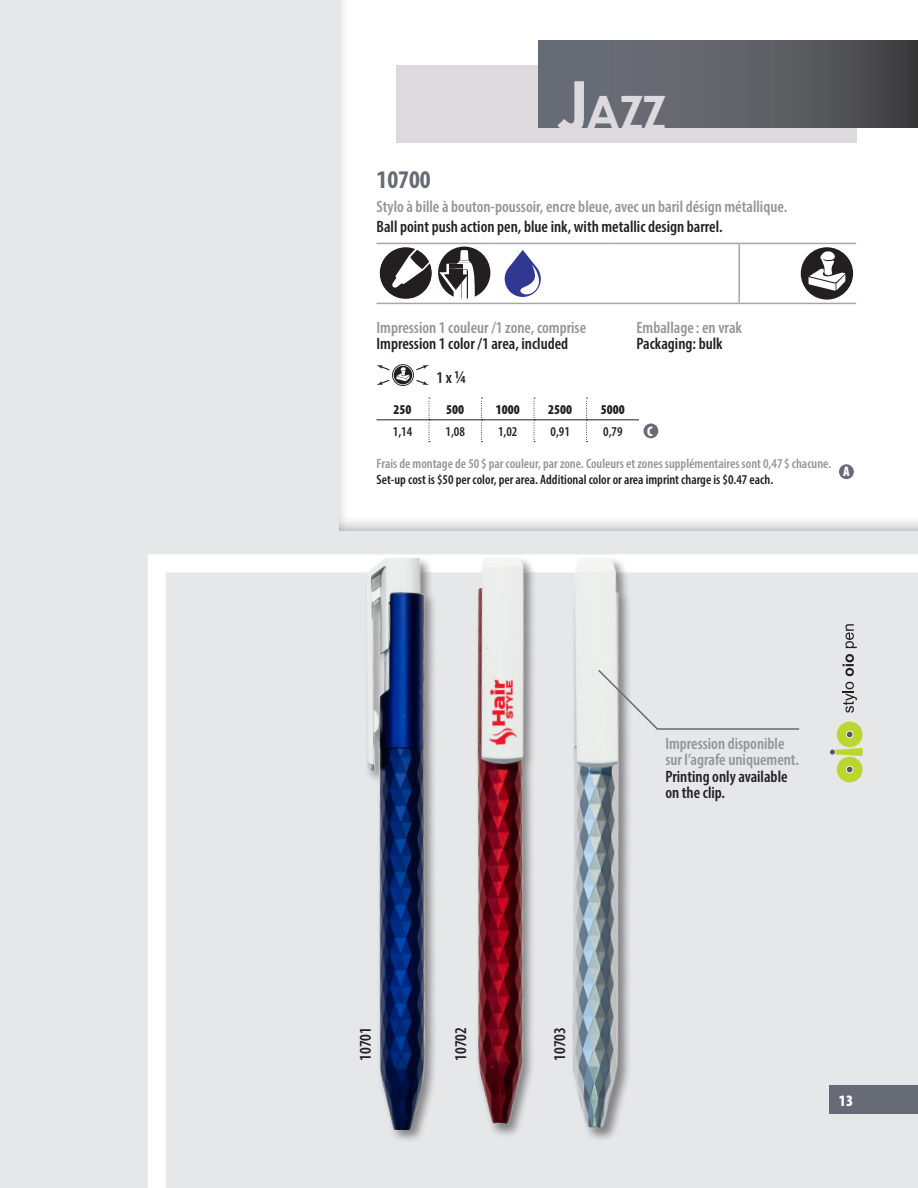
<style>
.page{position:relative;width:918px;height:1188px;background:#e6e7e9}
.page>*{position:absolute;margin:0;border:0;box-sizing:border-box;transform-origin:0 0}
.t1{font:700 48.9px "Century Gothic";color:#dddade}
.t2{font:700 condensed 25.5px "Myriad Pro";color:#666b76}
.t3{font:600 condensed 18px "Myriad Pro";color:#231f20}
.t4{font:600 condensed 16.5px/16.5px "Myriad Pro";color:#939598}
.t5{font:600 condensed 16.5px "Myriad Pro";color:#231f20}
.t6{font:900 condensed 15.9px "Myriad Pro";color:#fff}
.t7{font:900 condensed 13.95px "Myriad Pro";color:#fff}
.t8{font:600 condensed 13.5px/16.2px "Myriad Pro";color:#939598}
.t9{font:600 condensed 13.5px "Myriad Pro";color:#231f20}
.t10{font:900 condensed 13.5px "Myriad Pro";color:#231f20}
.s1{font-size:69.75px}
.s2{color:#231f20}
.s3{font-size:16.5px}
</style>
<div class="page">
<svg style="left:148px;top:554px;width:770px;height:634px"></svg>
<div style="left:329px;top:0;width:589px;height:531px;background:#231f20;opacity:.65"></div>
<div style="left:364px;top:556px;width:74px;height:587px;background:#231f20;opacity:.5"></div>
<img style="left:367px;top:559px;width:82px;height:570px">
<div style="left:570px;top:556px;width:63px;height:586px;background:#231f20;opacity:.5"></div>
<img style="left:548px;top:559px;width:82px;height:570px">
<div style="left:474px;top:556px;width:64px;height:582px;background:#231f20;opacity:.5"></div>
<img style="left:458px;top:559px;width:81px;height:570px">
<div style="left:396px;top:65px;width:461px;height:77px;background:#dddade"></div>
<div style="left:538px;top:41px;width:380px;height:86px;background:linear-gradient(to right,#717681,#484749)"></div>
<hr style="left:738px;top:244px;width:2px;height:59px;background:#a5a6ad">
<hr style="left:376px;top:243px;width:59px;height:1px;background:#a5a6ad">
<hr style="left:435px;top:243px;width:59px;height:1px;background:#a5a6ad">
<hr style="left:494px;top:243px;width:58px;height:1px;background:#a5a6ad">
<hr style="left:552px;top:243px;width:58px;height:1px;background:#a5a6ad">
<hr style="left:610px;top:243px;width:129px;height:1px;background:#a5a6ad">
<hr style="left:739px;top:243px;width:59px;height:1px;background:#a5a6ad">
<hr style="left:798px;top:243px;width:58px;height:1px;background:#a5a6ad">
<hr style="left:376px;top:303px;width:59px;height:1px;background:#a5a6ad">
<hr style="left:435px;top:303px;width:59px;height:1px;background:#a5a6ad">
<hr style="left:494px;top:303px;width:58px;height:1px;background:#a5a6ad">
<hr style="left:552px;top:303px;width:58px;height:1px;background:#a5a6ad">
<hr style="left:610px;top:303px;width:129px;height:1px;background:#a5a6ad">
<hr style="left:739px;top:303px;width:59px;height:1px;background:#a5a6ad">
<hr style="left:798px;top:303px;width:58px;height:1px;background:#a5a6ad">
<svg style="left:380px;top:247px;width:52px;height:52px;background:#797777"></svg>
<svg style="left:438px;top:247px;width:52px;height:52px;background:#858283"></svg>
<svg style="left:505px;top:250px;width:36px;height:47px;background:#8b8fc2"></svg>
<svg style="left:801px;top:247px;width:52px;height:53px;background:#898787"></svg>
<svg style="left:376px;top:364px;width:53px;height:22px"></svg>
<hr style="left:376px;top:419px;width:53px;height:1px;background:#231f20">
<hr style="left:429px;top:419px;width:52px;height:1px;background:#231f20">
<hr style="left:482px;top:419px;width:52px;height:1px;background:#231f20">
<hr style="left:534px;top:419px;width:52px;height:1px;background:#231f20">
<hr style="left:587px;top:419px;width:52px;height:1px;background:#231f20">
<svg style="left:429px;top:398px;width:1px;height:44px"></svg>
<svg style="left:481px;top:398px;width:2px;height:44px"></svg>
<svg style="left:534px;top:398px;width:1px;height:44px"></svg>
<svg style="left:586px;top:398px;width:1px;height:44px"></svg>
<div style="left:644px;top:423px;width:14px;height:15px;background:#666b76;border-radius:50%"></div>
<div style="left:839px;top:464px;width:15px;height:15px;background:#666b76;border-radius:50%"></div>
<svg style="left:597px;top:668px;width:204px;height:62px"></svg>
<svg style="left:830px;top:722px;width:33px;height:60px"></svg>
<svg style="left:843px;top:682px;width:14px;height:31px"></svg>
<svg style="left:843px;top:654px;width:11px;height:22px"></svg>
<svg style="left:845px;top:624px;width:12px;height:24px"></svg>
<div style="left:830px;top:1085px;width:88px;height:29px;background:#666b76"></div>
<p class="t1" style="left:556px;top:77px;width:112px"><span class="s1">J</span>AZZ</p>
<p class="t2" style="left:376px;top:163px;width:56px">10700</p>
<p class="t4" style="left:376px;top:198px;width:412px">Stylo à bille à bouton-poussoir, encre bleue, avec un baril désign métallique.</p>
<p class="t5" style="left:376px;top:217px;width:348px">Ball point push action pen, blue ink, with metallic design barrel.</p>
<p class="t4" style="left:376px;top:319px;width:211px">Impression 1 couleur /1 zone, comprise<br><span class="s2">Impression 1 color /1 area, included</span></p>
<p class="t3" style="left:437px;top:366px;width:31px"><span class="s3">1 x</span> 1/4</p>
<p class="t4" style="left:636px;top:319px;width:107px">Emballage: en vrak<br><span class="s2">Packaging: bulk</span></p>
<p class="t10" style="left:394px;top:401px;width:19px">250</p>
<p class="t10" style="left:446px;top:401px;width:19px">500</p>
<p class="t10" style="left:496px;top:401px;width:25px">1000</p>
<p class="t10" style="left:548px;top:401px;width:25px">2500</p>
<p class="t10" style="left:601px;top:401px;width:25px">5000</p>
<p class="t9" style="left:393px;top:423px;width:21px">1,14</p>
<p class="t9" style="left:446px;top:423px;width:21px">1,08</p>
<p class="t9" style="left:498px;top:423px;width:21px">1,02</p>
<p class="t9" style="left:551px;top:423px;width:21px">0,91</p>
<p class="t9" style="left:603px;top:423px;width:21px">0,79</p>
<p class="t7" style="left:647px;top:422px;width:7px">C</p>
<p class="t8" style="left:376px;top:455px;width:456px">Frais de montage de 50 $ par couleur, par zone. Couleurs et zones supplémentaires sont 0,47 $ chacune.<br><span class="s2">Set-up cost is $50 per color, per area. Additional color or area imprint charge is $0.47 each.</span></p>
<p class="t7" style="left:843px;top:463px;width:8px">A</p>
<p class="t5" style="left:355px;top:1061px;width:35px;rotate:-90deg">10701</p>
<p class="t5" style="left:451px;top:1061px;width:35px;rotate:-90deg">10702</p>
<p class="t5" style="left:549px;top:1061px;width:35px;rotate:-90deg">10703</p>
<p class="t4" style="left:665px;top:735px;width:135px">Impression disponible sur l’agrafe uniquement.<br><span class="s2">Printing only available on the clip.</span></p>
<p class="t6" style="left:839px;top:1090px;width:16px">13</p>
</div>
